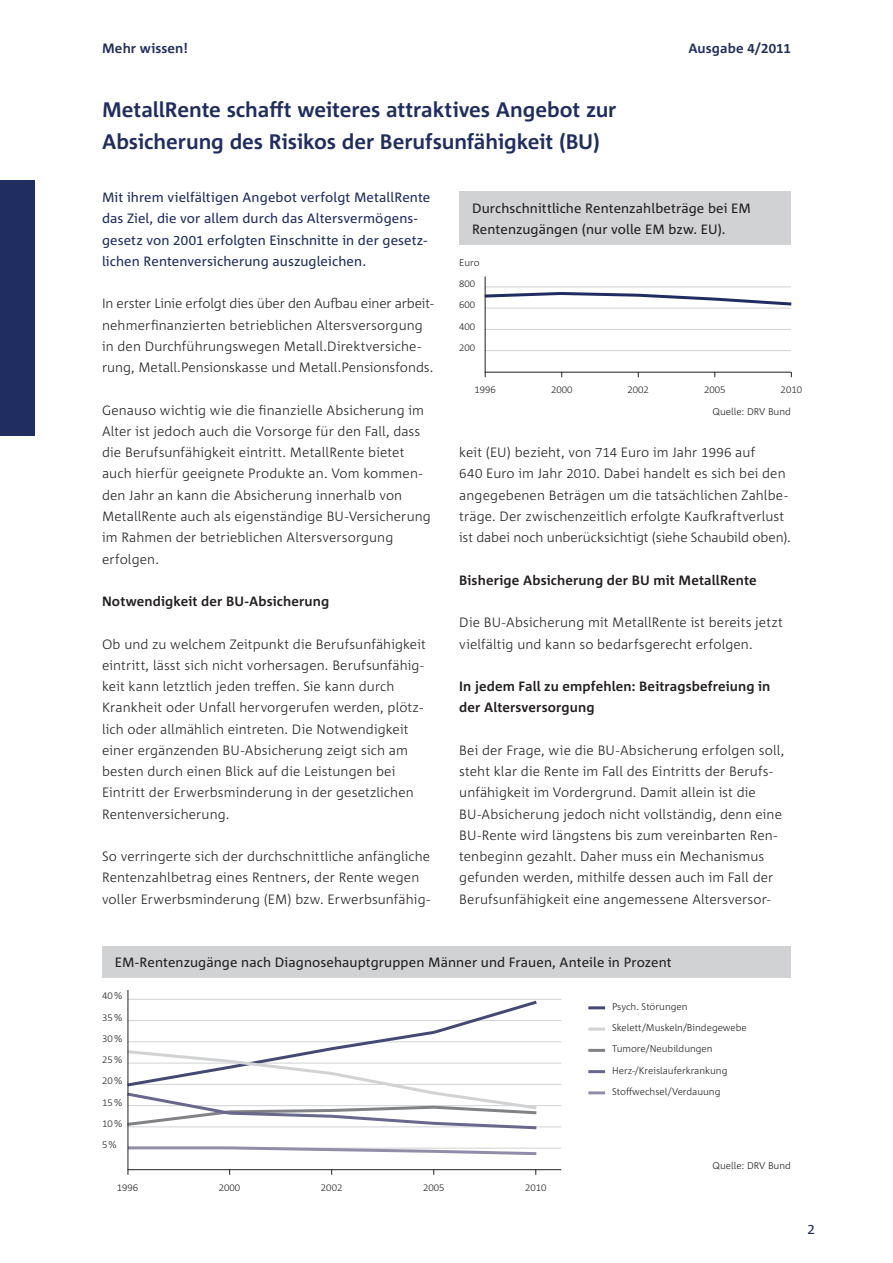
<style>
.page{position:relative;width:893px;height:1263px;background:#fff}
.page>*{position:absolute;margin:0;border:0;box-sizing:border-box;transform-origin:0 0}
.t1{font:700 21px/32px "Corpid";letter-spacing:-.005em;color:#1f2d60}
.t2{font:300 13.5px/21.3px "Corpid";letter-spacing:.005em;color:#231f20}
.t3{font:13.5px/21.3px "Corpid";letter-spacing:.01em;color:#1f2d60}
.t4{font:13.5px/21.3px "Corpid";letter-spacing:.005em;color:#231f20}
.t5{font:700 13.5px/21.3px "Corpid";letter-spacing:.01em;color:#231f20}
.t6{font:700 13.5px "Corpid";letter-spacing:.01em;color:#1f2d60}
.t7{font:300 9.75px/21.3px "Corpid";color:#231f20}
</style>
<div class="page">
<hr style="left:128px;top:1126px;width:433px;height:1px;background:#d1d2d4">
<hr style="left:128px;top:1148px;width:433px;height:1px;background:#d1d2d4">
<hr style="left:128px;top:1084px;width:433px;height:1px;background:#d1d2d4">
<hr style="left:128px;top:1105px;width:433px;height:1px;background:#d1d2d4">
<hr style="left:128px;top:1041px;width:433px;height:1px;background:#d1d2d4">
<hr style="left:128px;top:1063px;width:433px;height:1px;background:#d1d2d4">
<hr style="left:128px;top:999px;width:433px;height:1px;background:#d1d2d4">
<hr style="left:128px;top:1020px;width:433px;height:1px;background:#d1d2d4">
<div style="left:0;top:181px;width:34px;height:255px;background:#1f2d60"></div>
<div style="left:102px;top:946px;width:689px;height:32px;background:#d1d2d4"></div>
<div style="left:459px;top:191px;width:332px;height:53px;background:#d1d2d4"></div>
<hr style="left:128px;top:1169px;width:433px;height:1px;background:#231f20">
<svg style="left:127px;top:1145px;width:412px;height:12px"></svg>
<svg style="left:127px;top:998px;width:413px;height:133px"></svg>
<hr style="left:588px;top:1006px;width:17px;height:3px;background:#444974">
<hr style="left:588px;top:1027px;width:17px;height:3px;background:#d1d2d4">
<hr style="left:588px;top:1049px;width:17px;height:3px;background:#808285">
<hr style="left:588px;top:1070px;width:17px;height:3px;background:#68678c">
<hr style="left:588px;top:1091px;width:17px;height:3px;background:#908da9">
<hr style="left:485px;top:329px;width:306px;height:1px;background:#d1d2d4">
<hr style="left:485px;top:350px;width:306px;height:1px;background:#d1d2d4">
<hr style="left:485px;top:287px;width:306px;height:1px;background:#d1d2d4">
<hr style="left:485px;top:308px;width:306px;height:1px;background:#d1d2d4">
<svg style="left:484px;top:290px;width:308px;height:17px"></svg>
<hr style="left:485px;top:276px;width:1px;height:96px;background:#231f20">
<hr style="left:485px;top:372px;width:306px;height:1px;background:#231f20">
<hr style="left:128px;top:990px;width:1px;height:179px;background:#231f20">
<p class="t6" style="left:102px;top:40px;width:87px">Mehr wissen!</p>
<p class="t6" style="left:688px;top:40px;width:104px">Ausgabe 4/2011</p>
<h1 class="t1" style="left:102px;top:93px;width:516px">MetallRente schafft weiteres attraktives Angebot zur<br>Absicherung des Risikos der Berufsunfähigkeit (BU)</h1>
<p class="t3" style="left:102px;top:186px;width:330px">Mit ihrem vielfältigen Angebot verfolgt MetallRente das Ziel, die vor allem durch das Altersvermögens&shy;gesetz von 2001 erfolgten Einschnitte in der gesetz&shy;lichen Rentenversicherung auszugleichen.</p>
<p class="t2" style="left:102px;top:293px;width:333px">In erster Linie erfolgt dies über den Aufbau einer arbeit&shy;nehmerfinanzierten betrieblichen Altersversorgung in den Durchführungswegen Metall.Direktversiche&shy;rung, Metall.Pensionskasse und Metall.Pensionsfonds.</p>
<p class="t2" style="left:102px;top:399px;width:330px">Genauso wichtig wie die finanzielle Absicherung im Alter ist jedoch auch die Vorsorge für den Fall, dass die Berufsunfähigkeit eintritt. MetallRente bietet auch hierfür geeignete Produkte an. Vom kommen&shy;den Jahr an kann die Absicherung innerhalb von MetallRente auch als eigenständige BU-Versicherung im Rahmen der betrieblichen Altersversorgung erfolgen.</p>
<p class="t5" style="left:102px;top:590px;width:229px">Notwendigkeit der BU-Absicherung</p>
<p class="t2" style="left:102px;top:633px;width:325px">Ob und zu welchem Zeitpunkt die Berufsunfähigkeit eintritt, lässt sich nicht vorhersagen. Berufsunfähig&shy;keit kann letztlich jeden treffen. Sie kann durch Krankheit oder Unfall hervorgerufen werden, plötz&shy;lich oder allmählich eintreten. Die Notwendigkeit einer ergänzenden BU-Absicherung zeigt sich am besten durch einen Blick auf die Leistungen bei Eintritt der Erwerbsminderung in der gesetzlichen Rentenversicherung.</p>
<p class="t2" style="left:102px;top:846px;width:330px">So verringerte sich der durchschnittliche anfängliche<br>Rentenzahlbetrag eines Rentners, der Rente wegen voller Erwerbsminderung (EM) bzw. Erwerbsunfähig-</p>
<p class="t4" style="left:472px;top:197px;width:281px">Durchschnittliche Rentenzahlbeträge bei EM<br>Rentenzugängen (nur volle EM bzw. EU).</p>
<p class="t7" style="left:459px;top:252px;width:22px">Euro</p>
<p class="t7" style="left:459px;top:273px;width:18px">800</p>
<p class="t7" style="left:459px;top:294px;width:18px">600</p>
<p class="t7" style="left:459px;top:337px;width:18px">200</p>
<p class="t7" style="left:459px;top:315px;width:18px">400</p>
<p class="t7" style="left:474px;top:379px;width:23px">1996</p>
<p class="t7" style="left:551px;top:379px;width:23px">2000</p>
<p class="t7" style="left:627px;top:379px;width:23px">2002</p>
<p class="t7" style="left:704px;top:379px;width:23px">2005</p>
<p class="t7" style="left:713px;top:379px;width:91px;text-indent:68px">2010<br>Quelle: DRV Bund</p>
<p class="t2" style="left:459px;top:442px;width:333px">keit (EU) bezieht, von 714 Euro im Jahr 1996 auf<br>640 Euro im Jahr 2010. Dabei handelt es sich bei den angegebenen Beträgen um die tatsächlichen Zahlbe&shy;träge. Der zwischenzeitlich erfolgte Kaufkraftverlust ist dabei noch unberücksichtigt (siehe Schaubild oben).</p>
<p class="t5" style="left:459px;top:569px;width:299px">Bisherige Absicherung der BU mit MetallRente</p>
<p class="t2" style="left:459px;top:612px;width:325px">Die BU-Absicherung mit MetallRente ist bereits jetzt vielfältig und kann so bedarfsgerecht erfolgen.</p>
<p class="t5" style="left:459px;top:675px;width:313px">In jedem Fall zu empfehlen: Beitragsbefreiung in der Altersversorgung</p>
<p class="t2" style="left:459px;top:739px;width:327px">Bei der Frage, wie die BU-Absicherung erfolgen soll, steht klar die Rente im Fall des Eintritts der Berufs&shy;unfähigkeit im Vordergrund. Damit allein ist die BU-Absicherung jedoch nicht vollständig, denn eine BU-Rente wird längstens bis zum vereinbarten Ren&shy;tenbeginn gezahlt. Daher muss ein Mechanismus gefunden werden, mithilfe dessen auch im Fall der Berufsunfähigkeit eine angemessene Altersversor-</p>
<p class="t4" style="left:115px;top:952px;width:558px">EM-Rentenzugänge nach Diagnosehauptgruppen Männer und Frauen, Anteile in Prozent</p>
<p class="t7" style="left:102px;top:985px;width:22px">40%</p>
<p class="t7" style="left:102px;top:1006px;width:22px">35%</p>
<p class="t7" style="left:102px;top:1028px;width:22px">30%</p>
<p class="t7" style="left:102px;top:1049px;width:22px">25%</p>
<p class="t7" style="left:102px;top:1070px;width:22px">20%</p>
<p class="t7" style="left:102px;top:1091px;width:22px">15%</p>
<p class="t7" style="left:102px;top:1134px;width:16px">5%</p>
<p class="t7" style="left:102px;top:1113px;width:22px">10%</p>
<p class="t7" style="left:117px;top:1176px;width:23px">1996</p>
<p class="t7" style="left:219px;top:1176px;width:23px">2000</p>
<p class="t7" style="left:321px;top:1176px;width:23px">2002</p>
<p class="t7" style="left:525px;top:1176px;width:23px">2010</p>
<p class="t7" style="left:423px;top:1176px;width:23px">2005</p>
<p class="t7" style="left:612px;top:996px;width:136px">Psych. Störungen<br>Skelett/Muskeln/Bindegewebe<br>Tumore/Neubildungen<br>Herz-/Kreislauferkrankung<br>Stoffwechsel/Verdauung</p>
<p class="t7" style="left:713px;top:1155px;width:80px">Quelle: DRV Bund</p>
<p class="t3" style="left:807px;top:1218px;width:9px">2</p>
</div>
